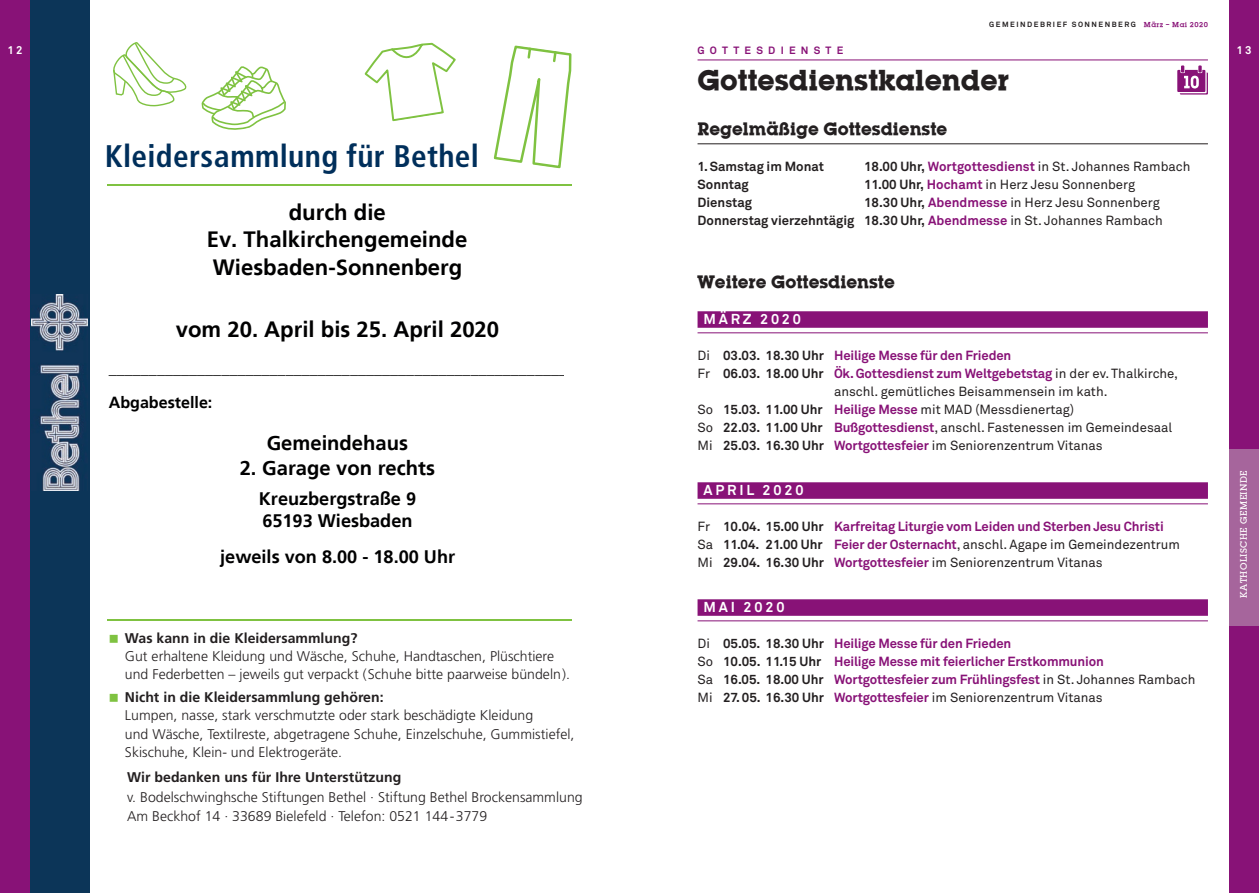
<style>
.page{position:relative;width:1259px;height:893px;background:#fff}
.page>*{position:absolute;margin:0;border:0;box-sizing:border-box;transform-origin:0 0}
.t1{font:700 condensed 31.2px "Frutiger";letter-spacing:.01em;color:#002f5b}
.t2{font:30px "Lubalin Graph Md ITCTT Bold";color:#231f20}
.t3{font:300 22.05px/27.6px "Frutiger 45";color:#000001;text-align:center}
.t4{font:300 20.25px "Frutiger 45";color:#000001}
.t5{font:18.75px "Lubalin Graph Md ITCTT Bold";color:#231f20}
.t6{font:300 18.15px/22.6px "Frutiger 45";color:#000001}
.t7{font:300 16.05px "Frutiger 45";color:#000001}
.t8{font:300 16.05px "Frutiger 45";color:#000001}
.t9{font:700 14.25px "Akkurat";letter-spacing:.2em;color:#fff}
.t10{font:300 14.1px/18.3px "Frutiger";color:#231f20}
.t11{font:700 14.1px "Frutiger";color:#231f20}
.t12{font:700 13.2px/18px "Akkurat";letter-spacing:-.01em;color:#881277}
.t13{font:13.2px "Akkurat";color:#231f20}
.t14{font:700 13.2px/18px "Akkurat";color:#231f20;text-align:right}
.t15{font:700 11.25px "Akkurat";color:#fff}
.t16{font:700 10.5px "Akkurat";letter-spacing:.5em;color:#881277}
.t17{font:9.75px "Lubalin Graph Md ITCTT";letter-spacing:.05em;color:#fff}
.t18{font:700 7.5px "Akkurat";letter-spacing:.2em;color:#231f20}
.s1{font-family:"Lubalin Graph ITCTT Demi";font-weight:400;color:#881277}
.s2{font-weight:700}
.s3{font-weight:700;color:#881277}
.s4{color:#881277}
.s5{font-weight:400}
.s6{font-weight:400;color:#231f20}
.s7{color:#231f20}
</style>
<div class="page">
<hr style="left:697px;top:60px;width:511px;height:1px;background:#881277">
<svg style="left:1177px;top:65px;width:31px;height:30px"></svg>
<hr style="left:697px;top:144px;width:511px;height:1px;background:#231f20">
<hr style="left:697px;top:333px;width:511px;height:1px;background:#881277">
<div style="left:697px;top:311px;width:511px;height:17px;background:#881277"></div>
<hr style="left:697px;top:504px;width:511px;height:1px;background:#881277">
<div style="left:697px;top:482px;width:511px;height:17px;background:#881277"></div>
<hr style="left:697px;top:621px;width:511px;height:1px;background:#881277">
<div style="left:697px;top:599px;width:511px;height:17px;background:#881277"></div>
<div style="left:30px;top:0;width:59px;height:893px;background:#0c3558"></div>
<svg style="left:201px;top:66px;width:85px;height:64px"></svg>
<svg style="left:113px;top:42px;width:73px;height:65px"></svg>
<svg style="left:364px;top:42px;width:92px;height:80px"></svg>
<svg style="left:493px;top:45px;width:79px;height:124px"></svg>
<hr style="left:107px;top:185px;width:464px;height:1px;background:#7fc241">
<hr style="left:107px;top:619px;width:464px;height:1px;background:#7fc241">
<img style="left:32px;top:294px;width:55px;height:196px">
<div style="left:1229px;top:0;width:30px;height:893px;background:#881277"></div>
<div style="left:1229px;top:449px;width:30px;height:177px;background:#a6659c"></div>
<div style="left:0;top:0;width:30px;height:893px;background:#881277"></div>
<p class="t18" style="left:989px;top:20px;width:220px">GEMEINDEBRIEF SONNENBERG <span class="s1">März – Mai 2020</span></p>
<p class="t15" style="left:7px;top:43px;width:17px">12</p>
<p class="t15" style="left:1236px;top:43px;width:17px">13</p>
<p class="t16" style="left:697px;top:44px;width:147px">GOTTESDIENSTE</p>
<h2 class="t2" style="left:697px;top:61px;width:313px">Gottesdienstkalender</h2>
<h3 class="t5" style="left:697px;top:117px;width:251px">Regelmäßige Gottesdienste</h3>
<p class="t14" style="left:697px;top:157px;width:128px">1. Samstag im Monat</p>
<p class="t13" style="left:864px;top:158px;width:328px"><span class="s2">18.00 Uhr,</span> <span class="s3">Wortgottesdienst</span> in St. Johannes Rambach</p>
<p class="t14" style="left:697px;top:175px;width:53px">Sonntag</p>
<p class="t13" style="left:864px;top:176px;width:272px"><span class="s2">11.00 Uhr,</span> <span class="s3">Hochamt</span> in Herz Jesu Sonnenberg</p>
<p class="t14" style="left:697px;top:193px;width:56px">Dienstag</p>
<h1 class="t1" style="left:105px;top:138px;width:375px">Kleidersammlung für Bethel</h1>
<p class="t14" style="left:697px;top:193px;width:467px">18.30 Uhr, <span class="s4">Abendmesse</span> <span class="s5">in Herz Jesu Sonnenberg<br></span>Donnerstag vierzehntägig 18.30 Uhr, <span class="s4">Abendmesse</span> <span class="s5">in St. Johannes Rambach</span></p>
<h3 class="t3" style="left:207px;top:198px;width:262px">durch die<br>Ev. Thalkirchengemeinde<br>Wiesbaden-Sonnenberg</h3>
<h3 class="t5" style="left:697px;top:270px;width:199px">Weitere Gottesdienste</h3>
<p class="t9" style="left:703px;top:310px;width:99px">MÄRZ 2020</p>
<p class="t12" style="left:697px;top:346px;width:315px"><span class="s6">Di</span> <span class="s7">03.03. 18.30 Uhr</span> Heilige Messe für den Frieden</p>
<p class="t12" style="left:697px;top:364px;width:482px"><span class="s6">Fr</span> <span class="s7">06.03. 18.00 Uhr</span> Ök. Gottesdienst zum Weltgebetstag <span class="s6">in der ev. Thalkirche,</span></p>
<p class="t13" style="left:834px;top:383px;width:275px">anschl. gemütliches Beisammensein im kath.</p>
<p class="t13" style="left:697px;top:401px;width:378px">So <span class="s2">15.03. 11.00 Uhr</span> <span class="s3">Heilige Messe</span> mit MAD (Messdienertag)</p>
<p class="t13" style="left:697px;top:419px;width:476px">So <span class="s2">22.03. 11.00 Uhr</span> <span class="s3">Bußgottesdienst</span>, anschl. Fastenessen im Gemeindesaal</p>
<p class="t13" style="left:697px;top:437px;width:407px">Mi <span class="s2">25.03. 16.30 Uhr</span> <span class="s3">Wortgottesfeier</span> im Seniorenzentrum Vitanas</p>
<p class="t9" style="left:703px;top:481px;width:102px">APRIL 2020</p>
<p class="t12" style="left:697px;top:517px;width:484px"><span class="s6">Fr</span> <span class="s7">10.04. 15.00 Uhr</span> Karfreitag Liturgie vom Leiden und Sterben Jesu Christi<br><span class="s6">Sa</span> <span class="s7">11.04. 21.00 Uhr</span> Feier der Osternacht<span class="s6">, anschl. Agape im Gemeindezentrum<br>Mi</span> <span class="s7">29.04. 16.30 Uhr</span> Wortgottesfeier <span class="s6">im Seniorenzentrum Vitanas</span></p>
<p class="t9" style="left:703px;top:598px;width:83px">MAI 2020</p>
<p class="t12" style="left:697px;top:634px;width:499px"><span class="s6">Di</span> <span class="s7">05.05. 18.30 Uhr</span> Heilige Messe für den Frieden<br><span class="s6">So</span> <span class="s7">10.05. 11.15 Uhr</span> Heilige Messe mit feierlicher Erstkommunion<br><span class="s6">Sa</span> <span class="s7">16.05. 18.00 Uhr</span> Wortgottesfeier zum Frühlingsfest <span class="s6">in St. Johannes Rambach Mi</span> <span class="s7">27. 05. 16.30 Uhr</span> Wortgottesfeier <span class="s6">im Seniorenzentrum Vitanas</span></p>
<h3 class="t3" style="left:176px;top:316px;width:325px">vom 20. April bis 25. April 2020</h3>
<p class="t7" style="left:109px;top:359px;width:460px">_________________________________________________________</p>
<p class="t8" style="left:109px;top:393px;width:105px">Abgabestelle:</p>
<h3 class="t4" style="left:267px;top:431px;width:143px">Gemeindehaus</h3>
<h3 class="t4" style="left:240px;top:456px;width:197px">2. Garage von rechts</h3>
<h3 class="t6" style="left:259px;top:487px;width:159px">Kreuzbergstraße 9<br>65193 Wiesbaden</h3>
<h3 class="t6" style="left:220px;top:545px;width:236px">jeweils von 8.00 - 18.00 Uhr</h3>
<p class="t17" style="left:1237px;top:598px;width:129px;rotate:-90deg">KATHOLISCHE GEMEINDE</p>
<p class="t11" style="left:125px;top:629px;width:234px">Was kann in die Kleidersammlung?</p>
<p class="t10" style="left:125px;top:647px;width:446px">Gut erhaltene Kleidung und Wäsche, Schuhe, Handtaschen, Plüschtiere und Federbetten – jeweils gut verpackt (Schuhe bitte paarweise bündeln).</p>
<p class="t11" style="left:125px;top:689px;width:260px">Nicht in die Kleidersammlung gehören:</p>
<p class="t10" style="left:125px;top:706px;width:451px">Lumpen, nasse, stark verschmutzte oder stark beschädigte Kleidung<br>und Wäsche, Textilreste, abgetragene Schuhe, Einzelschuhe, Gummistiefel,<br>Skischuhe, Klein- und Elektrogeräte.</p>
<p class="t11" style="left:127px;top:769px;width:276px">Wir bedanken uns für Ihre Unterstützung</p>
<p class="t10" style="left:127px;top:788px;width:457px">v. Bodelschwinghsche Stiftungen Bethel · Stiftung Bethel Brockensammlung<br>Am Beckhof 14 · 33689 Bielefeld · Telefon: 0521 144-3779</p>
</div>
